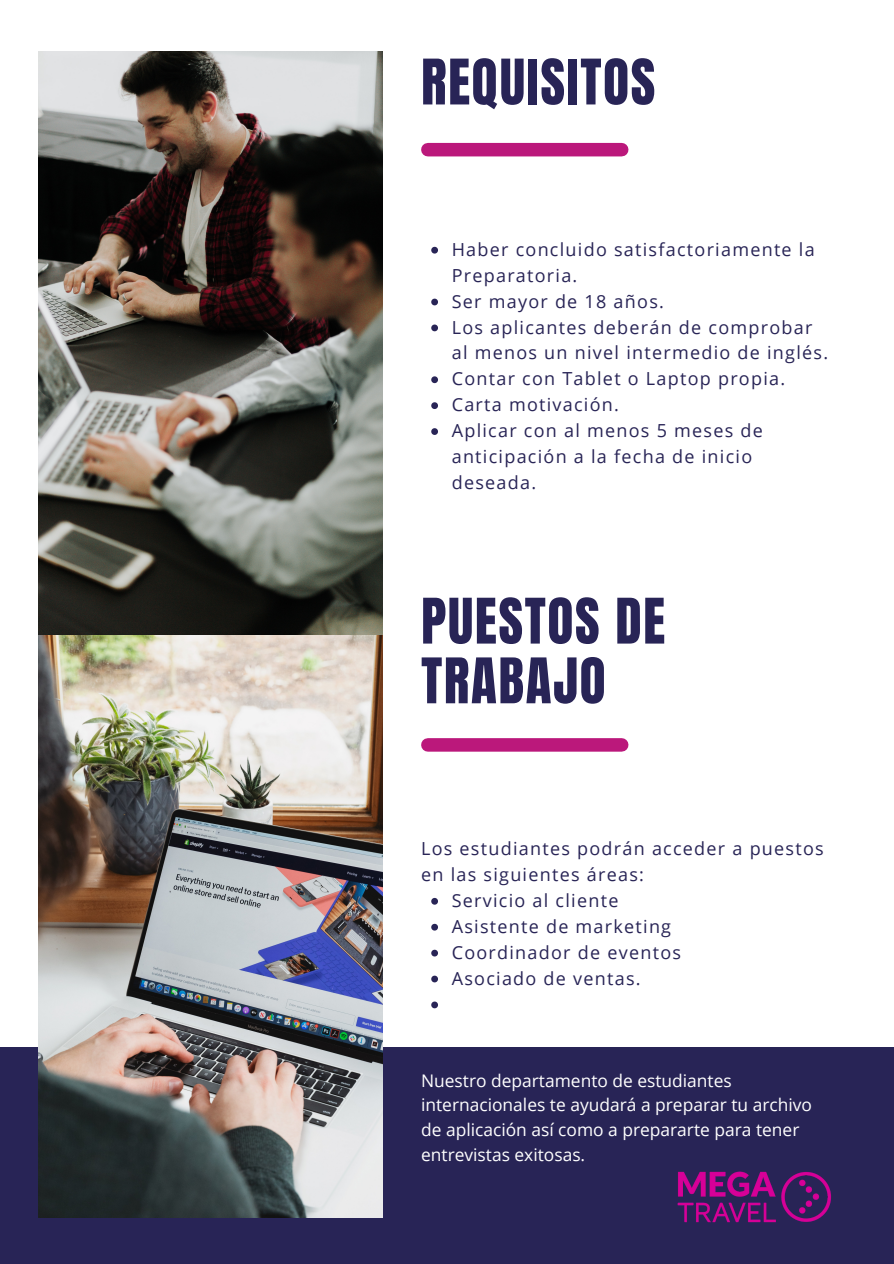
<style>
.page{position:relative;width:894px;height:1264px;background:#fff}
.page>*{position:absolute;margin:0;border:0;box-sizing:border-box;transform-origin:0 0}
.t1{font:53.4px/59.7px "Anton";letter-spacing:.03em;color:#282456}
.t2{font:18px/26px "Open Sans";letter-spacing:.07em;color:#282456}
.t3{font:17.4px/24.8px "Open Sans";color:#fff}
</style>
<div class="page">
<div style="left:0;top:1047px;width:893px;height:216px;background:#282456"></div>
<svg style="left:431px;top:247px;width:7px;height:6px"></svg>
<svg style="left:431px;top:298px;width:7px;height:7px"></svg>
<svg style="left:431px;top:324px;width:7px;height:7px"></svg>
<svg style="left:431px;top:376px;width:7px;height:7px"></svg>
<svg style="left:431px;top:402px;width:7px;height:7px"></svg>
<svg style="left:431px;top:428px;width:7px;height:7px"></svg>
<img style="left:38px;top:52px;width:344px;height:1165px">
<svg style="left:431px;top:897px;width:7px;height:7px"></svg>
<svg style="left:431px;top:923px;width:7px;height:7px"></svg>
<svg style="left:431px;top:949px;width:7px;height:7px"></svg>
<svg style="left:431px;top:975px;width:7px;height:7px"></svg>
<svg style="left:431px;top:1001px;width:7px;height:7px"></svg>
<div style="left:428px;top:143px;width:193px;height:13px;background:#bb187b"></div>
<div style="left:428px;top:738px;width:193px;height:13px;background:#bb187b"></div>
<img style="left:677px;top:1171px;width:154px;height:52px">
<p class="t1" style="left:421px;top:53px;width:235px">REQUISITOS</p>
<p class="t2" style="left:451px;top:236px;width:364px">Haber concluido satisfactoriamente la<br>Preparatoria.</p>
<p class="t2" style="left:451px;top:288px;width:214px">Ser mayor de 18 años.</p>
<p class="t2" style="left:451px;top:313px;width:378px">Los aplicantes deberán de comprobar al menos un nivel intermedio de inglés.</p>
<p class="t2" style="left:451px;top:365px;width:335px">Contar con Tablet o Laptop propia.</p>
<p class="t2" style="left:451px;top:391px;width:169px">Carta motivación.</p>
<p class="t2" style="left:451px;top:417px;width:312px">Aplicar con al menos 5 meses de anticipación a la fecha de inicio deseada.</p>
<p class="t1" style="left:421px;top:592px;width:245px">PUESTOS DE<br>TRABAJO</p>
<p class="t2" style="left:421px;top:835px;width:404px">Los estudiantes podrán acceder a puestos en las siguientes áreas:</p>
<p class="t2" style="left:451px;top:887px;width:168px">Servicio al cliente</p>
<p class="t2" style="left:451px;top:912px;width:221px">Asistente de marketing</p>
<p class="t2" style="left:451px;top:938px;width:231px">Coordinador de eventos</p>
<p class="t2" style="left:451px;top:964px;width:190px">Asociado de ventas.</p>
<p class="t3" style="left:421px;top:1067px;width:392px">Nuestro departamento de estudiantes internacionales te ayudará a preparar tu archivo de aplicación así como a prepararte para tener entrevistas exitosas.</p>
</div>
